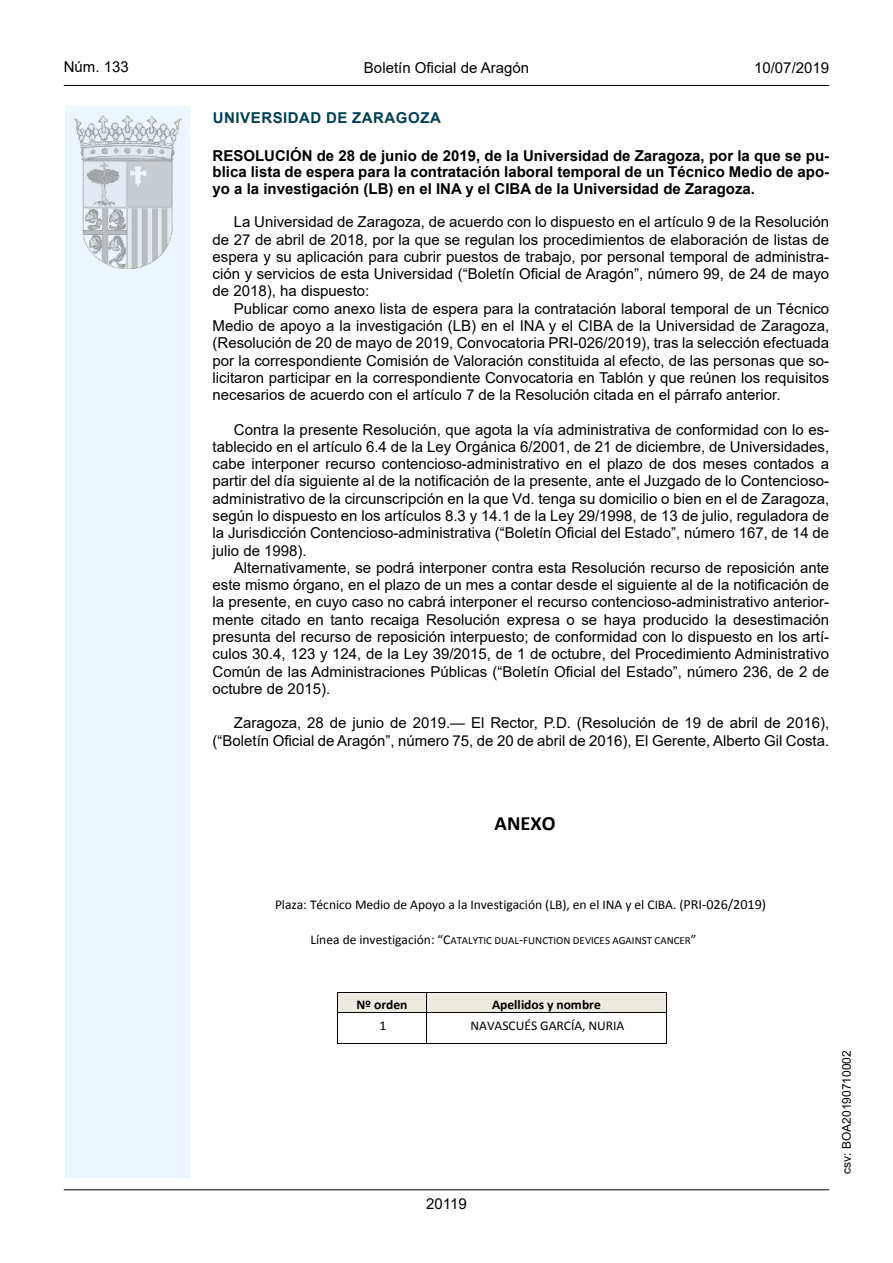
<style>
.page{position:relative;width:893px;height:1263px;background:#fff}
.page>*{position:absolute;margin:0;border:0;box-sizing:border-box;transform-origin:0 0}
.t1{font:700 20.25px "Qvvvhy Calibri";color:#000}
.inicio_de_parrafo{font:15px/17.2px "Arial";color:#000;text-align:justify}
.Titulo_text{font:700 15px/16.5px "Arial";color:#000;text-align:justify}
.estilo_head-c{font:15px "Arial";color:#000}
.emisor_text{font:700 15px "Arial";letter-spacing:.035em;color:#003f58}
.estilo_head-d{font:15px "Arial MT2";color:#000}
.estilo_head-i{font:15px "Arial MT2";color:#000}
.numero_pagina{font:15px "Arial MT2";color:#000}
.t2{font:13.35px "Sbyqyn Calibri";color:#000}
.t3{font:700 13.35px "Qvvvhy Calibri";letter-spacing:-.005em;color:#000}
.estilo_head-i-2{font:12px "Arial MT2";color:#000}
.t4{font:10.8px "Sbyqyn Calibri";color:#000}
.s1{font-size:13.95px}
.s2{font-size:13.35px}
</style>
<div class="page">
<div style="left:65px;top:106px;width:125px;height:1072px;background:#edf6fe"></div>
<img style="left:75px;top:115px;width:106px;height:153px">
<hr style="left:64px;top:85px;width:765px;height:1px;background:#000">
<hr style="left:64px;top:1189px;width:765px;height:1px;background:#000">
<div style="left:338px;top:992px;width:88px;height:20px;background:#edebe0"></div>
<div style="left:426px;top:992px;width:240px;height:20px;background:#edebe0"></div>
<hr style="left:338px;top:992px;width:88px;height:1px;background:#000">
<hr style="left:426px;top:992px;width:241px;height:1px;background:#000">
<hr style="left:338px;top:1012px;width:88px;height:1px;background:#000">
<svg style="left:426px;top:993px;width:1px;height:19px"></svg>
<hr style="left:426px;top:1012px;width:241px;height:1px;background:#000">
<hr style="left:338px;top:1013px;width:1px;height:30px;background:#000">
<hr style="left:338px;top:1043px;width:88px;height:1px;background:#000">
<hr style="left:426px;top:1013px;width:1px;height:30px;background:#000">
<hr style="left:426px;top:1043px;width:241px;height:1px;background:#000">
<hr style="left:667px;top:1013px;width:1px;height:30px;background:#000">
<p class="estilo_head-i" style="left:64px;top:57px;width:67px">Núm. 133</p>
<p class="estilo_head-c" style="left:364px;top:57px;width:167px">Boletín Oficial de Aragón</p>
<p class="estilo_head-d" style="left:754px;top:57px;width:77px">10/07/2019</p>
<p class="emisor_text" style="left:213px;top:107px;width:229px">UNIVERSIDAD DE ZARAGOZA</p>
<p class="Titulo_text" style="left:213px;top:147px;width:618px">RESOLUCIÓN de 28 de junio de 2019, de la Universidad de Zaragoza, por la que se pu&shy;blica lista de espera para la contratación laboral temporal de un Técnico Medio de apo&shy;yo a la investigación (LB) en el INA y el CIBA de la Universidad de Zaragoza.</p>
<p class="inicio_de_parrafo" style="left:213px;top:213px;width:618px;text-indent:21px">La Universidad de Zaragoza, de acuerdo con lo dispuesto en el artículo 9 de la Resolución de 27 de abril de 2018, por la que se regulan los procedimientos de elaboración de listas de espera y su aplicación para cubrir puestos de trabajo, por personal temporal de administra&shy;ción y servicios de esta Universidad (“Boletín Oficial de Aragón”, número 99, de 24 de mayo de 2018), ha dispuesto:</p>
<p class="inicio_de_parrafo" style="left:213px;top:300px;width:618px;text-indent:21px">Publicar como anexo lista de espera para la contratación laboral temporal de un Técnico Medio de apoyo a la investigación (LB) en el INA y el CIBA de la Universidad de Zaragoza, (Resolución de 20 de mayo de 2019, Convocatoria PRI-026/2019), tras la selección efectuada por la correspondiente Comisión de Valoración constituida al efecto, de las personas que so&shy;licitaron participar en la correspondiente Convocatoria en Tablón y que reúnen los requisitos necesarios de acuerdo con el artículo 7 de la Resolución citada en el párrafo anterior.</p>
<p class="inicio_de_parrafo" style="left:213px;top:421px;width:618px;text-indent:21px">Contra la presente Resolución, que agota la vía administrativa de conformidad con lo es&shy;tablecido en el artículo 6.4 de la Ley Orgánica 6/2001, de 21 de diciembre, de Universidades, cabe interponer recurso contencioso-administrativo en el plazo de dos meses contados a partir del día siguiente al de la notificación de la presente, ante el Juzgado de lo Contencioso&shy;administrativo de la circunscripción en la que Vd. tenga su domicilio o bien en el de Zaragoza, según lo dispuesto en los artículos 8.3 y 14.1 de la Ley 29/1998, de 13 de julio, reguladora de la Jurisdicción Contencioso-administrativa (“Boletín Oficial del Estado”, número 167, de 14 de julio de 1998).</p>
<p class="inicio_de_parrafo" style="left:213px;top:559px;width:618px;text-indent:21px">Alternativamente, se podrá interponer contra esta Resolución recurso de reposición ante este mismo órgano, en el plazo de un mes a contar desde el siguiente al de la notificación de la presente, en cuyo caso no cabrá interponer el recurso contencioso-administrativo anterior&shy;mente citado en tanto recaiga Resolución expresa o se haya producido la desestimación presunta del recurso de reposición interpuesto; de conformidad con lo dispuesto en los artí&shy;culos 30.4, 123 y 124, de la Ley 39/2015, de 1 de octubre, del Procedimiento Administrativo Común de las Administraciones Públicas (“Boletín Oficial del Estado”, número 236, de 2 de octubre de 2015).</p>
<p class="inicio_de_parrafo" style="left:213px;top:714px;width:618px;text-align:right">Zaragoza, 28 de junio de 2019.— El Rector, P.D. (Resolución de 19 de abril de 2016), (“Boletín Oficial de Aragón”, número 75, de 20 de abril de 2016), El Gerente, Alberto Gil Costa.</p>
<h1 class="t1" style="left:494px;top:811px;width:63px">ANEXO</h1>
<p class="t2" style="left:275px;top:896px;width:493px">Plaza: Técnico Medio de Apoyo a la Investigación (LB), en el INA y el CIBA. (<span class="s1">PRI-026/2019)</span></p>
<p class="t4" style="left:311px;top:933px;width:387px"><span class="s2">Línea de investigación: “C</span>ATALYTIC DUAL<span class="s2">-</span>FUNCTION DEVICES AGAINST CANCER<span class="s2">”</span></p>
<p class="t3" style="left:356px;top:996px;width:53px">Nº orden</p>
<p class="t3" style="left:492px;top:996px;width:110px">Apellidos y nombre</p>
<p class="t2" style="left:379px;top:1017px;width:8px">1</p>
<p class="t2" style="left:470px;top:1017px;width:155px">NAVASCUÉS GARCÍA, NURIA</p>
<p class="numero_pagina" style="left:426px;top:1193px;width:42px">20119</p>
<p class="estilo_head-i-2" style="left:838px;top:1174px;width:125px;rotate:-90deg">csv: BOA20190710002</p>
</div>
